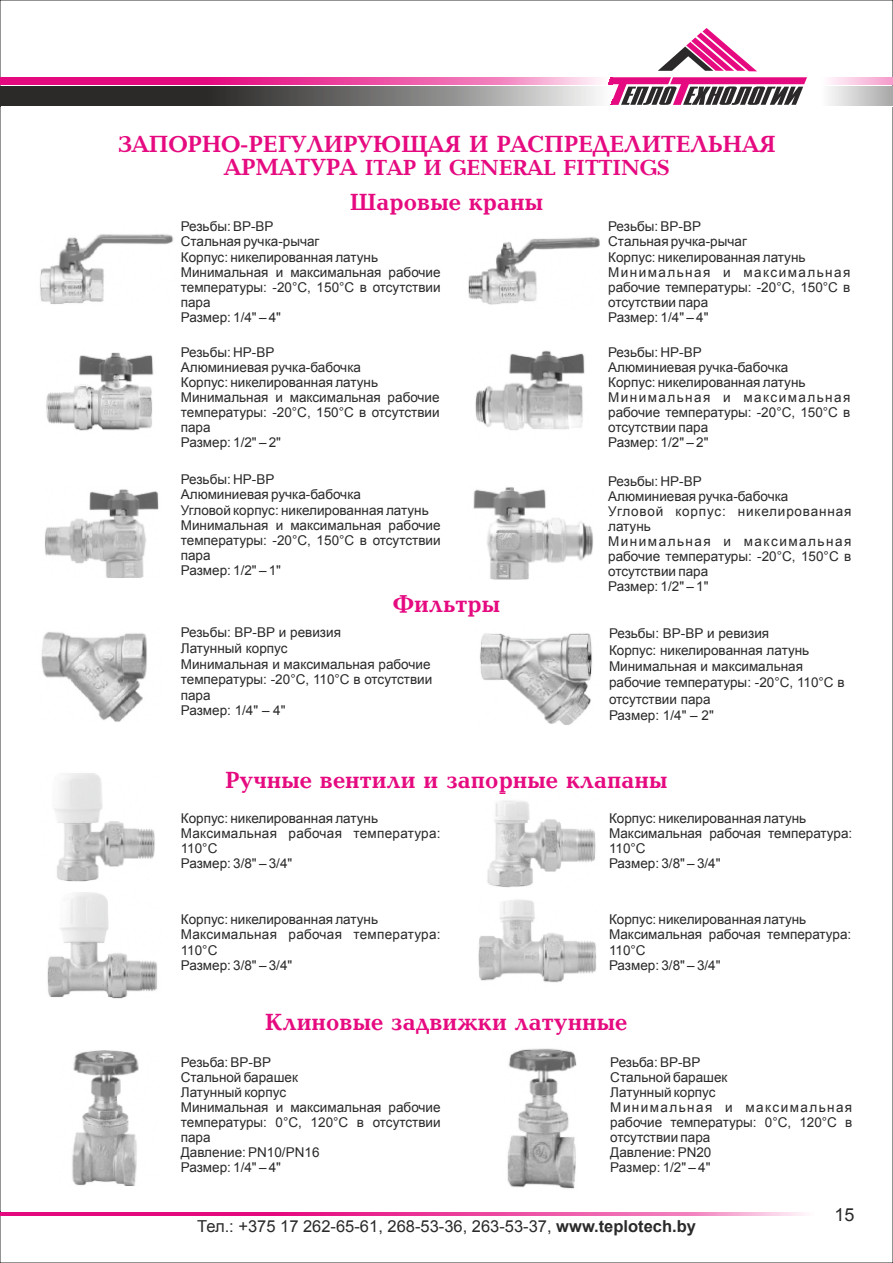
<style>
.page{position:relative;width:893px;height:1263px;background:#fff}
.page>*{position:absolute;margin:0;border:0;box-sizing:border-box;transform-origin:0 0}
.t1{font:700 22.5px "Baltica";color:#e60a80}
.t2{font:700 21px "Baltica";color:#e60a80}
.t3{font:18px "Arial";color:#2b2929}
.t4{font:16.5px "Arial";color:#2b2929}
.t5{font:13.5px/15.1px "Arial";color:#2b2929}
.s1{font-size:22.5px}
.s2{font-weight:700}
</style>
<div class="page">
<svg style="left:608px;top:77px;width:199px;height:28px"></svg>
<svg style="left:658px;top:28px;width:99px;height:43px"></svg>
<img style="left:0;top:86px;width:612px;height:20px">
<img style="left:0;top:77px;width:612px;height:7px">
<img style="left:40px;top:234px;width:134px;height:70px">
<img style="left:46px;top:352px;width:108px;height:79px">
<img style="left:45px;top:489px;width:114px;height:89px">
<img style="left:41px;top:632px;width:106px;height:90px">
<img style="left:480px;top:633px;width:112px;height:92px">
<img style="left:54px;top:773px;width:101px;height:109px">
<img style="left:47px;top:892px;width:110px;height:107px">
<img style="left:0;top:1212px;width:805px;height:3px">
<img style="left:487px;top:793px;width:109px;height:95px">
<img style="left:478px;top:900px;width:118px;height:83px">
<img style="left:507px;top:1048px;width:69px;height:141px">
<img style="left:72px;top:1050px;width:67px;height:136px">
<img style="left:468px;top:237px;width:132px;height:68px">
<img style="left:475px;top:350px;width:110px;height:80px">
<img style="left:473px;top:487px;width:120px;height:93px">
<h1 class="t1" style="left:118px;top:137px;width:659px">ЗАПОРНО-РЕГУЛИРУЮЩАЯ И РАСПРЕДЕЛИТЕЛЬНАЯ</h1>
<h2 class="t2" style="left:224px;top:161px;width:447px"><span class="s1">АРМАТУРА</span> ITAP И GENERAL FITTINGS</h2>
<h1 class="t1" style="left:350px;top:195px;width:195px">Шаровые краны</h1>
<p class="t5" style="left:181px;top:220px;width:261px">Резьбы: ВР-ВР<br>Стальная ручка-рычаг<br>Корпус: никелированная латунь<br>Минимальная и максимальная рабочие температуры: -20°C, 150°C в отсутствии пара<br>Размер: 1/4" – 4"</p>
<p class="t5" style="left:608px;top:220px;width:244px">Резьбы: ВР-ВР<br>Стальная ручка-рычаг<br>Корпус: никелированная латунь<br>Минимальная и максимальная рабочие температуры: -20°C, 150°C в отсутствии пара<br>Размер: 1/4" – 4"</p>
<p class="t5" style="left:181px;top:345px;width:260px">Резьбы: НР-ВР<br>Алюминиевая ручка-бабочка<br>Корпус: никелированная латунь<br>Минимальная и максимальная рабочие температуры: -20°C, 150°C в отсутствии пара<br>Размер: 1/2" – 2"</p>
<p class="t5" style="left:608px;top:345px;width:244px">Резьбы: НР-ВР<br>Алюминиевая ручка-бабочка<br>Корпус: никелированная латунь<br>Минимальная и максимальная рабочие температуры: -20°C, 150°C в отсутствии пара<br>Размер: 1/2" – 2"</p>
<p class="t5" style="left:181px;top:473px;width:261px">Резьбы: НР-ВР<br>Алюминиевая ручка-бабочка<br>Угловой корпус: никелированная латунь<br>Минимальная и максимальная рабочие температуры: -20°C, 150°C в отсутствии пара<br>Размер: 1/2" – 1"</p>
<p class="t5" style="left:608px;top:474px;width:245px">Резьбы: НР-ВР<br>Алюминиевая ручка-бабочка<br>Угловой корпус: никелированная латунь<br>Минимальная и максимальная рабочие температуры: -20°C, 150°C в отсутствии пара<br>Размер: 1/2" – 1"</p>
<h1 class="t1" style="left:393px;top:597px;width:109px">Фильтры</h1>
<p class="t5" style="left:181px;top:626px;width:253px;line-height:15.6px">Резьбы: ВР-ВР и ревизия<br>Латунный корпус<br>Минимальная и максимальная рабочие температуры: -20°C, 110°C в отсутствии пара<br>Размер: 1/4" – 4"</p>
<p class="t5" style="left:609px;top:626px;width:237px;line-height:16.4px">Резьбы: ВР-ВР и ревизия<br>Корпус: никелированная латунь<br>Минимальная и максимальная рабочие температуры: -20°C, 110°C в отсутствии пара<br>Размер: 1/4" – 2"</p>
<h1 class="t1" style="left:225px;top:773px;width:444px">Ручные вентили и запорные клапаны</h1>
<p class="t5" style="left:181px;top:812px;width:261px">Корпус: никелированная латунь<br>Максимальная рабочая температура:<br>110°C<br>Размер: 3/8" – 3/4"</p>
<p class="t5" style="left:609px;top:812px;width:245px">Корпус: никелированная латунь<br>Максимальная рабочая температура:<br>110°C<br>Размер: 3/8" – 3/4"</p>
<p class="t5" style="left:181px;top:913px;width:261px">Корпус: никелированная латунь<br>Максимальная рабочая температура:<br>110°C<br>Размер: 3/8" – 3/4"</p>
<p class="t5" style="left:609px;top:913px;width:244px">Корпус: никелированная латунь<br>Максимальная рабочая температура:<br>110°C<br>Размер: 3/8" – 3/4"</p>
<h1 class="t1" style="left:265px;top:1015px;width:364px">Клиновые задвижки латунные</h1>
<p class="t5" style="left:181px;top:1056px;width:261px">Резьба: ВР-ВР<br>Стальной барашек<br>Латунный корпус<br>Минимальная и максимальная рабочие температуры: 0°C, 120°C в отсутствии пара<br>Давление: PN10/PN16<br>Размер: 1/4" – 4"</p>
<p class="t5" style="left:610px;top:1056px;width:243px">Резьба: ВР-ВР<br>Стальной барашек<br>Латунный корпус<br>Минимальная и максимальная рабочие температуры: 0°C, 120°C в отсутствии пара<br>Давление: PN20<br>Размер: 1/2" – 4"</p>
<p class="t4" style="left:197px;top:1220px;width:500px">Тел.: +375 17 262-65-61, 268-53-36, 263-53-37, <span class="s2">www.teplotech.by</span></p>
<h3 class="t3" style="left:835px;top:1208px;width:22px">15</h3>
</div>
